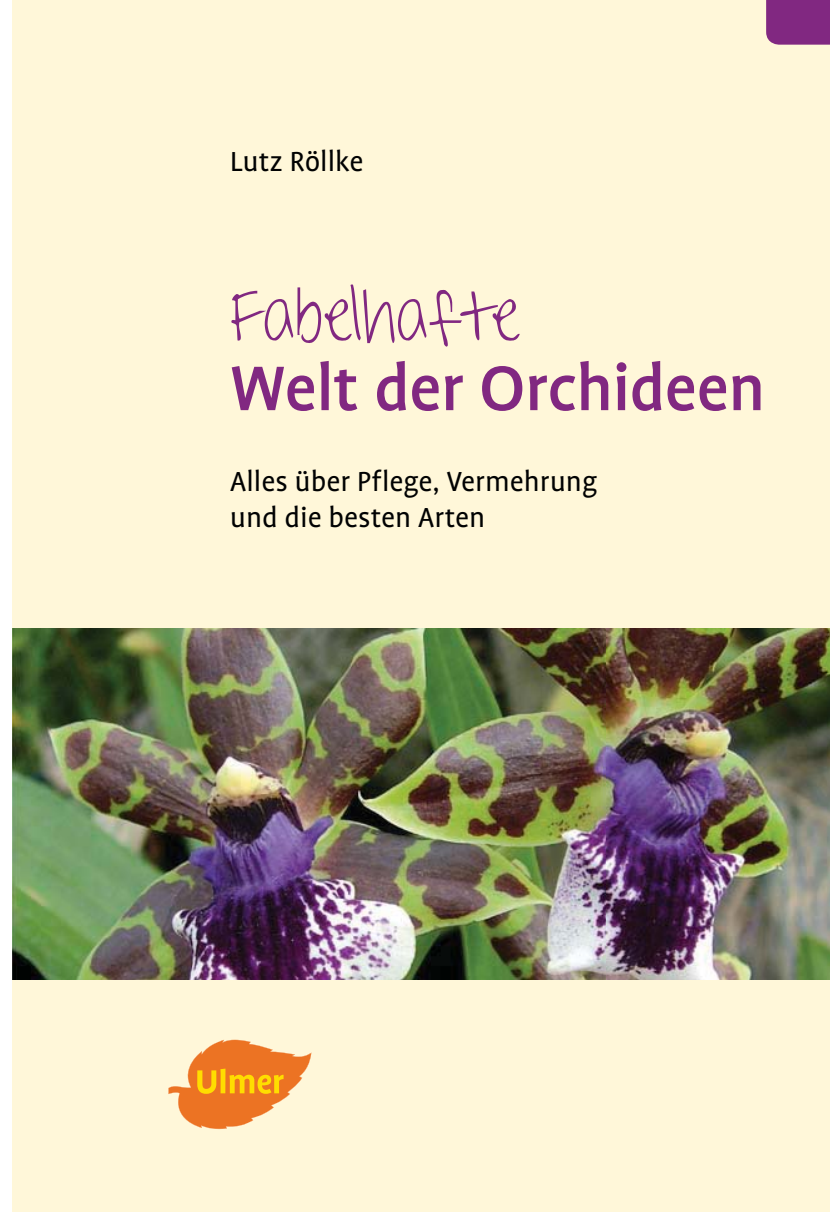
<style>
.page{position:relative;width:830px;height:1212px;background:#fff}
.page>*{position:absolute;margin:0;border:0;box-sizing:border-box;transform-origin:0 0}
.t1{font:500 72px "UV Profile Tab";letter-spacing:-.01em;color:#812881}
.t2{font:72px "Sharkinthe Water";letter-spacing:-.01em;color:#812881}
.t3{font:31.5px/36px "UV Profile Tab";color:#010202}
</style>
<div class="page">
<div style="left:13px;top:0;width:816px;height:1212px;background:#fff7d9"></div>
<img style="left:13px;top:628px;width:816px;height:351px">
<div style="left:766px;top:0;width:63px;height:45px;background:#812881"></div>
<svg style="left:168px;top:1039px;width:143px;height:90px"></svg>
<p class="t3" style="left:230px;top:146px;width:135px">Lutz Röllke</p>
<h1 class="t2" style="left:230px;top:261px;width:290px">Fabelhafte</h1>
<h1 class="t1" style="left:230px;top:359px;width:537px">Welt der Orchideen</h1>
<p class="t3" style="left:230px;top:465px;width:369px">Alles über Pflege, Vermehrung und die besten Arten</p>
</div>
